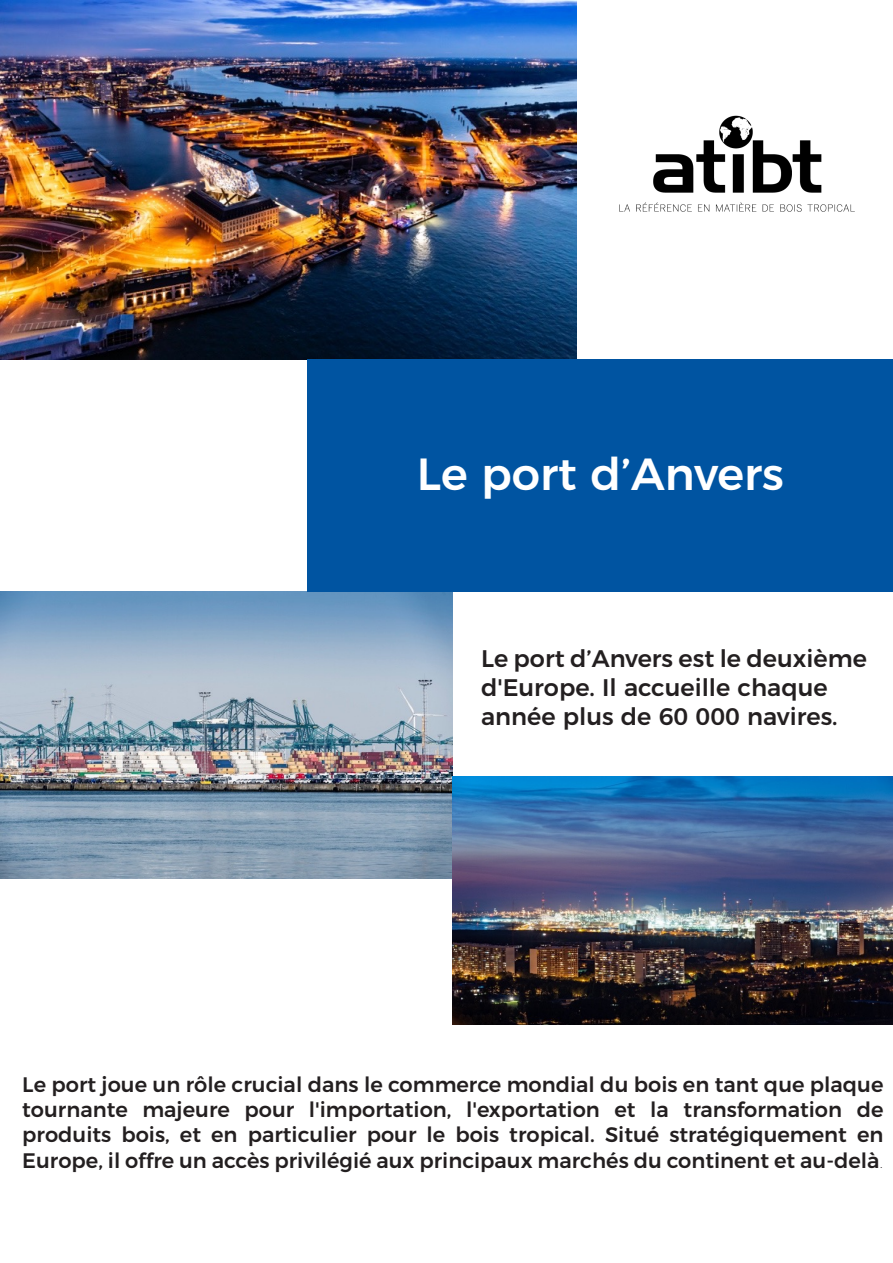
<style>
.page{position:relative;width:893px;height:1263px;background:#fff}
.page>*{position:absolute;margin:0;border:0;box-sizing:border-box;transform-origin:0 0}
.t1{font:500 45px "Montserrat";color:#fff}
.t2{font:500 24px/28.8px "Montserrat";color:#231f20}
.t3{font:500 21px/25.2px "Montserrat";color:#231f20}
.s1{font-weight:100}
</style>
<div class="page">
<img style="left:0;top:592px;width:453px;height:286px">
<img style="left:0;top:0;width:576px;height:359px">
<div style="left:308px;top:359px;width:585px;height:233px;background:#0054a1"></div>
<img style="left:453px;top:776px;width:440px;height:249px">
<img style="left:619px;top:115px;width:236px;height:97px">
<p class="t1" style="left:417px;top:438px;width:369px">Le port d’Anvers</p>
<p class="t2" style="left:481px;top:642px;width:387px">Le port d’Anvers est le deuxième d'Europe. Il accueille chaque</p>
<p class="t2" style="left:481px;top:700px;width:358px">année plus de 60 000 navires.</p>
<p class="t3" style="left:22px;top:1070px;width:863px">Le port joue un rôle crucial dans le commerce mondial du bois en tant que plaque tournante majeure pour l'importation, l'exportation et la transformation de</p>
<p class="t3" style="left:22px;top:1120px;width:863px">produits bois, et en particulier pour le bois tropical. Situé stratégiquement en</p>
<p class="t3" style="left:22px;top:1146px;width:863px">Europe, il offre un accès privilégié aux principaux marchés du continent et au-delà<span class="s1">.</span></p>
</div>
